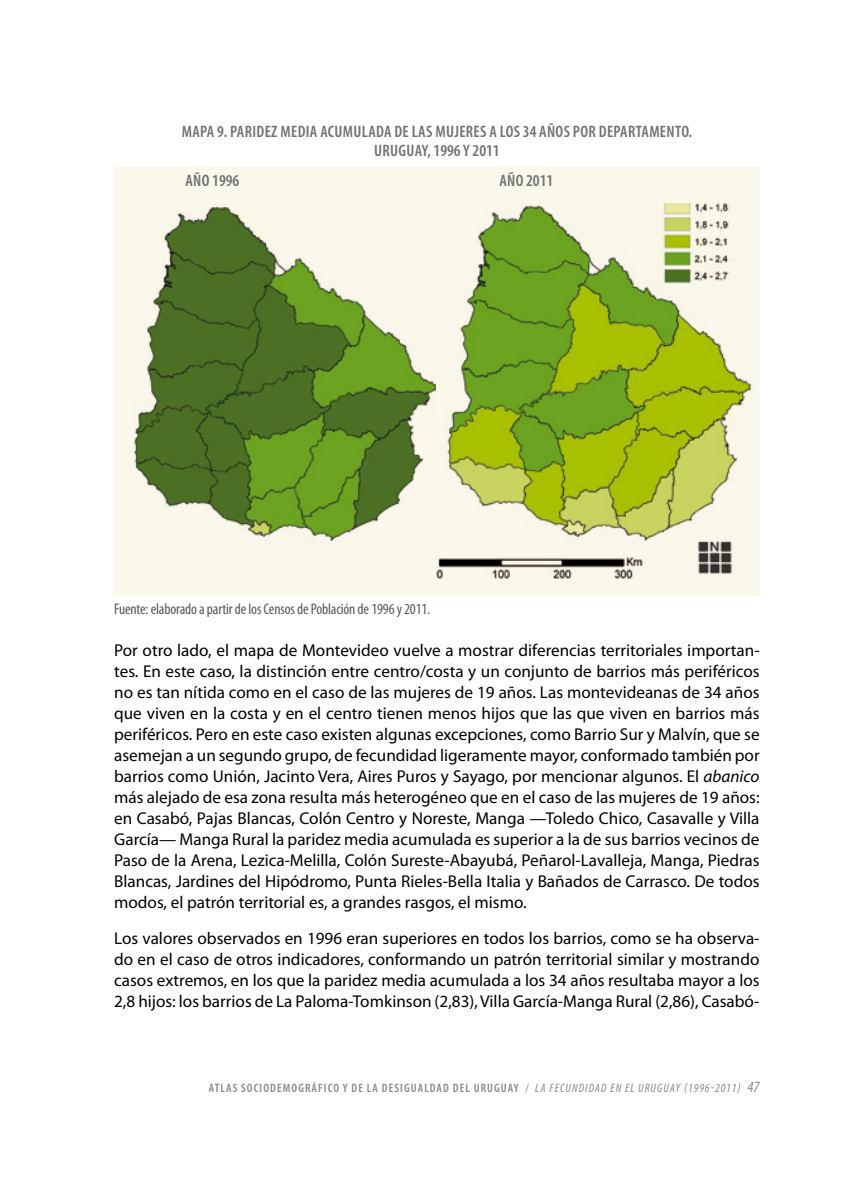
<style>
.page{position:relative;width:844px;height:1191px;background:#fff}
.page>*{position:absolute;margin:0;border:0;box-sizing:border-box;transform-origin:0 0}
.t1{font:17.15px/21px "Myriad Pro";color:#000;text-align:justify}
.t2{font:600 condensed 16.62px "Myriad Pro";color:#707172}
.t3{font:600 condensed 16.62px "Myriad Pro";letter-spacing:.02em;color:#707172}
.t4{font:condensed 15.4px "Myriad Pro";letter-spacing:-.01em;color:#58585a}
.t5{font:600 condensed 12.25px "Myriad Pro";letter-spacing:.09em;color:#87888a}
.t6{font:italic condensed 12.25px "Myriad Pro";letter-spacing:.075em;color:#87888a}
.s1{font-style:italic}
.s2{font-weight:400}
.s3{font-weight:400;font-style:italic}
.s4{font-size:15.75px}
</style>
<div class="page">
<div style="left:114px;top:167px;width:645px;height:428px;background:#faf8eb"></div>
<img style="left:134px;top:203px;width:619px;height:376px">
<p class="t2" style="left:182px;top:121px;width:107px">MAPA 9. PARIDEZ MEDI</p>
<p class="t2" style="left:310px;top:121px;width:27px">A ACUMUL</p>
<p class="t2" style="left:368px;top:121px;width:76px">ADA DE LAS MUJERES</p>
<p class="t3" style="left:489px;top:121px;width:169px">A LOS 34 AÑOS POR DEPARTAMENTO</p>
<p class="t2" style="left:688px;top:121px;width:5px">.</p>
<p class="t2" style="left:374px;top:141px;width:9px">URUGU</p>
<p class="t2" style="left:414px;top:141px;width:86px">AY, 1996 Y 2011</p>
<p class="t2" style="left:185px;top:171px;width:55px">AÑO 1996</p>
<p class="t2" style="left:499px;top:171px;width:55px">AÑO 2011</p>
<p class="t4" style="left:114px;top:599px;width:317px">Fuente: elaborado a partir de los Censos de Población de 1996 y 2011.</p>
<p class="t1" style="left:114px;top:639px;width:646px">Por otro lado, el mapa de Montevideo vuelve a mostrar diferencias territoriales importan&shy;tes. En este caso, la distinción entre centro/costa y un conjunto de barrios más periféricos no es tan nítida como en el caso de las mujeres de 19 años. Las montevideanas de 34 años que viven en la costa y en el centro tienen menos hijos que las que viven en barrios más periféricos. Pero en este caso existen algunas excepciones, como Barrio Sur y Malvín, que se asemejan a un segundo grupo, de fecundidad ligeramente mayor, conformado también por barrios como Unión, Jacinto Vera, Aires Puros y Sayago, por mencionar algunos. El <span class="s1">abanico </span>más alejado de esa zona resulta más heterogéneo que en el caso de las mujeres de 19 años: en Casabó, Pajas Blancas, Colón Centro y Noreste, Manga —Toledo Chico, Casavalle y Villa García— Manga Rural la paridez media acumulada es superior a la de sus barrios vecinos de Paso de la Arena, Lezica-Melilla, Colón Sureste-Abayubá, Peñarol-Lavalleja, Manga, Piedras Blancas, Jardines del Hipódromo, Punta Rieles-Bella Italia y Bañados de Carrasco. De todos modos, el patrón territorial es, a grandes rasgos, el mismo.</p>
<p class="t1" style="left:114px;top:927px;width:646px">Los valores observados en 1996 eran superiores en todos los barrios, como se ha observa&shy;do en el caso de otros indicadores, conformando un patrón territorial similar y mostrando casos extremos, en los que la paridez media acumulada a los 34 años resultaba mayor a los 2,8 hijos: los barrios de La Paloma-Tomkinson (2,83), Villa García-Manga Rural (2,86), Casabó-</p>
<p class="t5" style="left:209px;top:1080px;width:370px">ATLAS SOCIODEMOGRÁFICO Y DE LA DESIGUALDAD DEL URUGUAY <span class="s2">/</span> <span class="s3">LA FECUNDIDAD</span></p>
<p class="t6" style="left:610px;top:1080px;width:151px">EN EL URUGUAY (1996-2011) <span class="s4">47</span></p>
</div>
